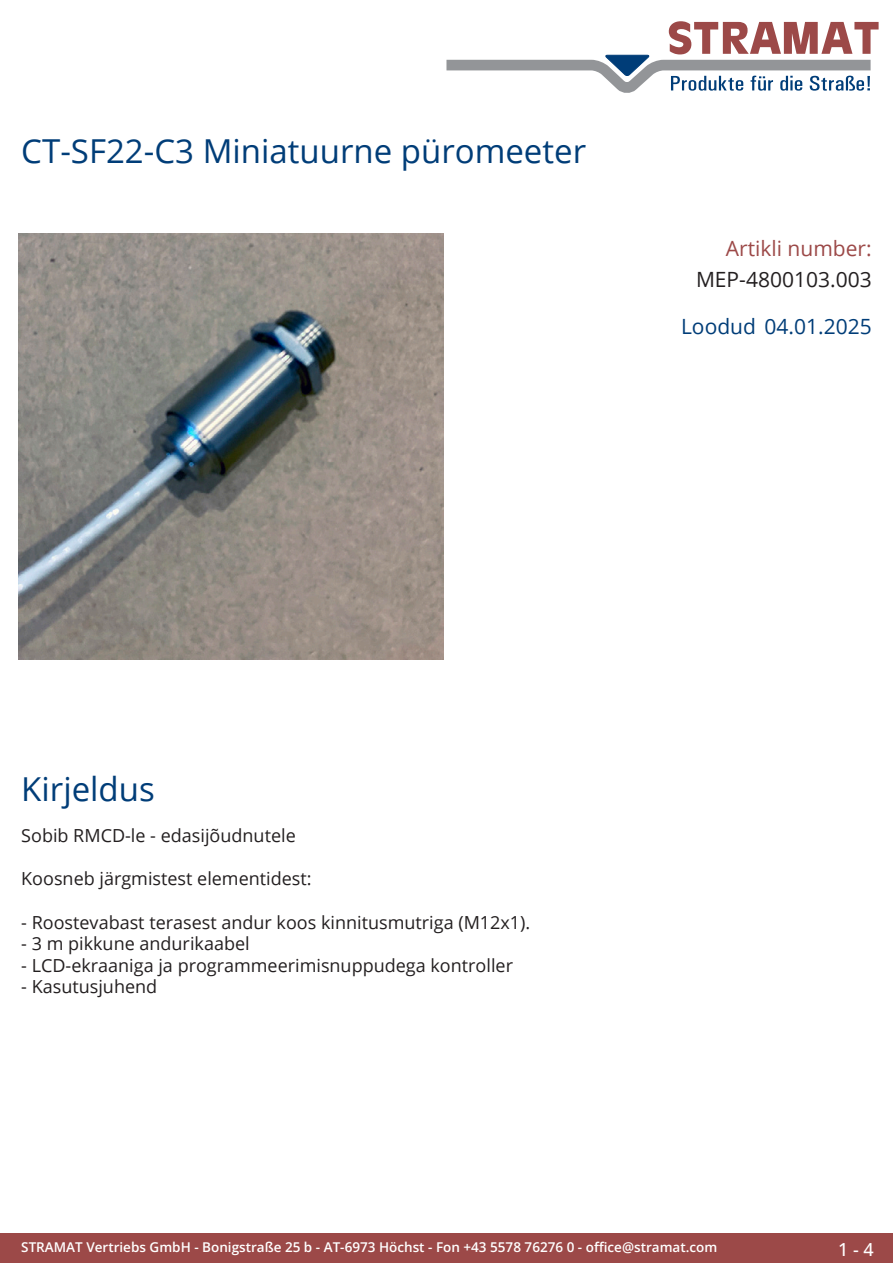
<style>
.page{position:relative;width:893px;height:1263px;background:#fff}
.page>*{position:absolute;margin:0;border:0;box-sizing:border-box;transform-origin:0 0}
.Produkttitel{font:33px "Open Sans";color:#003d78}
.Erstellungsdatum{font:21px "Open Sans";color:#003d78}
.TechDaten_Inhalt{font:21px "Open Sans";color:#231f20}
.TechDaten_Überschrif{font:21px "Open Sans";color:#9c4948}
.Beschreibung_Text{font:18px "Open Sans";color:#231f20}
.t1{font:500 18px "Open Sans";color:#fff}
.t2{font:600 13.5px "Open Sans";color:#fff}
</style>
<div class="page">
<div style="left:0;top:1233px;width:893px;height:30px;background:#9c4948"></div>
<svg style="left:446px;top:21px;width:433px;height:72px"></svg>
<img style="left:18px;top:234px;width:425px;height:425px">
<p class="Produkttitel" style="left:21px;top:128px;width:566px">CT-SF22-C3 Miniatuurne püromeeter</p>
<p class="TechDaten_Überschrif" style="left:726px;top:234px;width:147px">Artikli number:</p>
<p class="TechDaten_Inhalt" style="left:696px;top:265px;width:177px">MEP-4800103.003</p>
<p class="Erstellungsdatum" style="left:681px;top:312px;width:192px">Loodud 04.01.2025</p>
<p class="Produkttitel" style="left:21px;top:766px;width:135px">Kirjeldus</p>
<p class="Beschreibung_Text" style="left:21px;top:823px;width:276px">Sobib RMCD-le - edasijõudnutele</p>
<p class="Beschreibung_Text" style="left:21px;top:866px;width:292px">Koosneb järgmistest elementidest:</p>
<p class="Beschreibung_Text" style="left:21px;top:910px;width:511px">- Roostevabast terasest andur koos kinnitusmutriga (M12x1).</p>
<p class="Beschreibung_Text" style="left:21px;top:931px;width:230px">- 3 m pikkune andurikaabel</p>
<p class="Beschreibung_Text" style="left:21px;top:953px;width:493px">- LCD-ekraaniga ja programmeerimisnuppudega kontroller</p>
<p class="Beschreibung_Text" style="left:21px;top:974px;width:138px">- Kasutusjuhend</p>
<p class="t2" style="left:21px;top:1238px;width:698px">STRAMAT Vertriebs GmbH - Bonigstraße 25 b - AT-6973 Höchst - Fon +43 5578 76276 0 - office@stramat.com</p>
<p class="t1" style="left:838px;top:1237px;width:37px">1 - 4</p>
</div>
